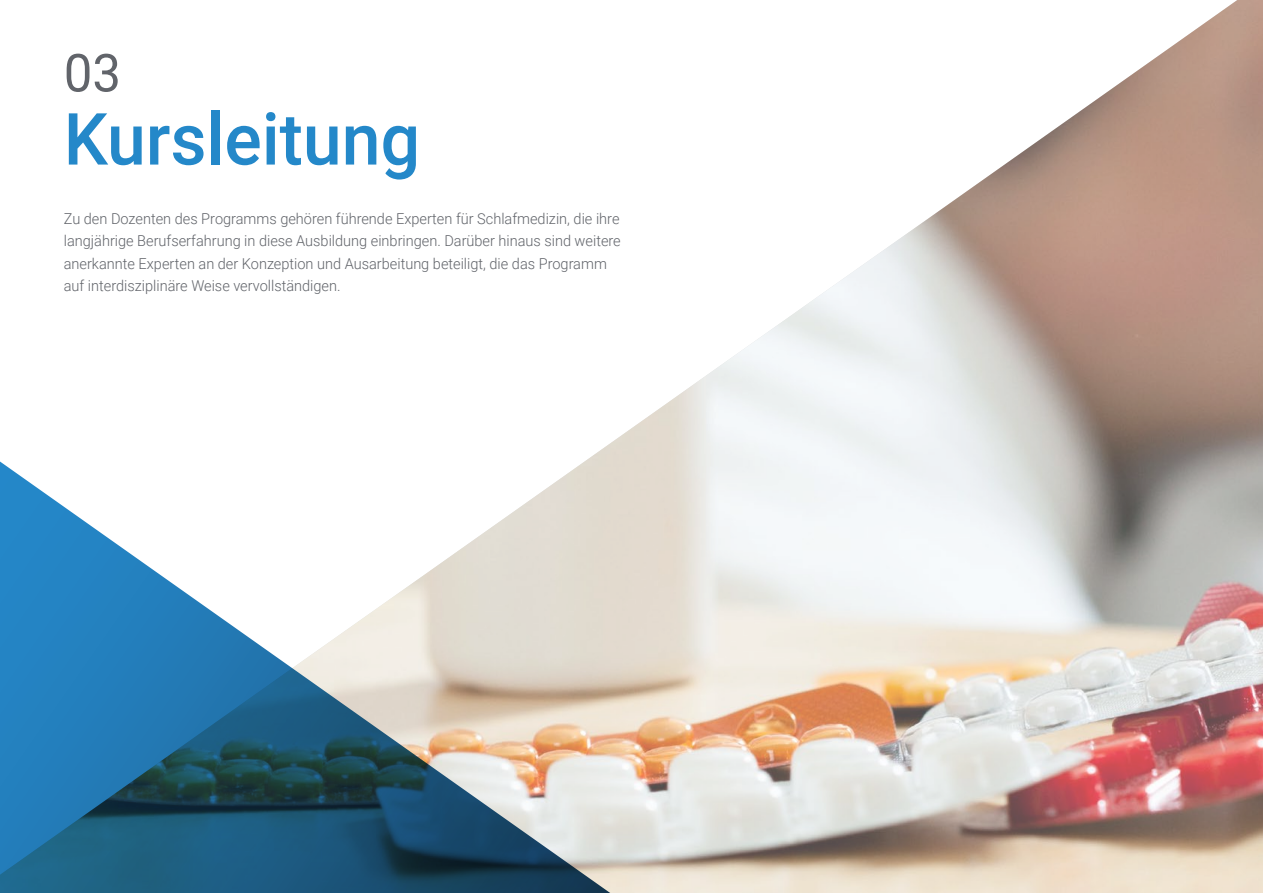
<style>
.page{position:relative;width:1263px;height:893px;background:#fff}
.page>*{position:absolute;margin:0;border:0;box-sizing:border-box;transform-origin:0 0}
.t1{font:500 72px "Roboto";color:#2488c9}
.t2{font:52.5px "Roboto";color:#61646a}
.t3{font:300 15px/22.5px "Roboto";color:#61646a}
</style>
<div class="page">
<img style="left:607px;top:0;width:656px;height:893px">
<svg style="left:0;top:446px;width:640px;height:447px"></svg>
<h2 class="t2" style="left:64px;top:36px;width:59px">03</h2>
<h1 class="t1" style="left:64px;top:89px;width:358px">Kursleitung</h1>
<p class="t3" style="left:64px;top:207px;width:558px">Zu den Dozenten des Programms gehören führende Experten für Schlafmedizin, die ihre langjährige Berufserfahrung in diese Ausbildung einbringen. Darüber hinaus sind weitere anerkannte Experten an der Konzeption und Ausarbeitung beteiligt, die das Programm auf interdisziplinäre Weise vervollständigen.</p>
</div>
